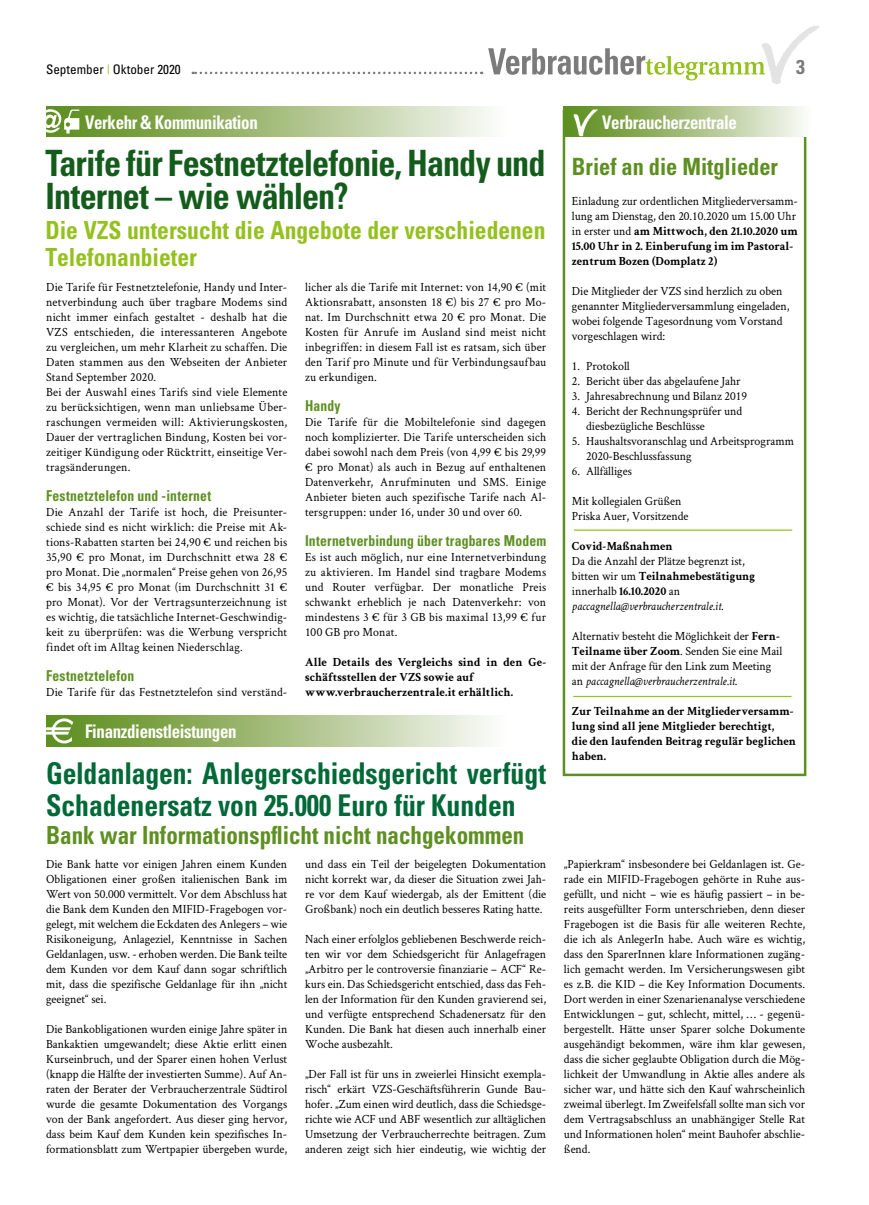
<style>
.page{position:relative;width:869px;height:1205px;background:#fff}
.page>*{position:absolute;margin:0;border:0;box-sizing:border-box;transform-origin:0 0}
.t1{font:700 condensed 36.25px/32.5px "Univers";letter-spacing:-.025em;color:#145c1c;scale:.94 1}
.t2{font:700 condensed 30px/32.5px "Univers";color:#006937;scale:.92 1}
.t3{font:700 condensed 25px/27.5px "Univers";color:#95c11f;scale:.94 1}
.t4{font:700 condensed 25px "Univers";color:#5d9021;scale:.92 1}
.t5{font:700 condensed 23.75px "Univers";color:#5d9021;scale:.94 1}
.t6{font:700 condensed 20px "Univers";color:#7c7b7b}
.t7{font:700 condensed 18.75px "Univers";letter-spacing:-.02em;color:#fff;scale:.9 1}
.t8{font:700 condensed 15px "Univers";letter-spacing:.015em;color:#5d9021;scale:.91 1}
.t9{font:condensed 13.12px "Univers";color:#000}
.t10{font:12.5px/15px "Crimson Text";color:#000;text-align:justify;scale:.95 1}
.t11{font:700 12.5px/15px "Crimson Text";letter-spacing:.005em;color:#000;scale:.95 1}
.t12{font:12.5px "Crimson Text";letter-spacing:.02em;color:#000;scale:.95 1}
.s1{color:#95c11f}
.s2{font-weight:700}
.s3{font-style:italic}
</style>
<div class="page">
<svg style="left:193px;top:72px;width:289px;height:2px"></svg>
<svg style="left:488px;top:26px;width:331px;height:58px"></svg>
<div style="left:46px;top:106px;width:500px;height:30px;background:linear-gradient(to right,#578812,#fff)"></div>
<svg style="left:46px;top:109px;width:33px;height:25px"></svg>
<div style="left:46px;top:716px;width:500px;height:30px;background:linear-gradient(to right,#578812,#fff)"></div>
<svg style="left:46px;top:718px;width:27px;height:25px"></svg>
<hr style="left:573px;top:696px;width:218px;height:1px;background:#95c11f">
<hr style="left:573px;top:529px;width:218px;height:2px;background:#95c11f">
<div style="left:562px;top:110px;width:244px;height:666px;border:2px solid #5d9021"></div>
<div style="left:563px;top:106px;width:248px;height:30px;background:linear-gradient(to right,#568812,#f8f8f3)"></div>
<svg style="left:573px;top:110px;width:24px;height:26px"></svg>
<p class="t9" style="left:46px;top:61px;width:136px">September <span class="s1">|</span> Oktober 2020</p>
<h3 class="t6" style="left:795px;top:55px;width:10px">3</h3>
<h3 class="t7" style="left:85px;top:110px;width:193px">Verkehr &amp; Kommunikation</h3>
<h1 class="t1" style="left:45px;top:147px;width:533px">Tarife für Festnetztelefonie, Handy und<br>Internet – wie wählen?</h1>
<h3 class="t3" style="left:45px;top:216px;width:533px">Die VZS untersucht die Angebote der verschiedenen<br>Telefonanbieter</h3>
<p class="t10" style="left:46px;top:279px;width:255px;text-align:left">Die Tarife für Festnetztelefonie, Handy und Inter&shy;netverbindung auch über tragbare Modems sind nicht immer einfach gestaltet - deshalb hat die VZS entschieden, die interessanteren Angebote zu vergleichen, um mehr Klarheit zu schaffen. Die Daten stammen aus den Webseiten der Anbieter Stand September 2020.<br>Bei der Auswahl eines Tarifs sind viele Elemente zu berücksichtigen, wenn man unliebsame Über&shy;raschungen vermeiden will: Aktivierungskosten, Dauer der vertraglichen Bindung, Kosten bei vor&shy;zeitiger Kündigung oder Rücktritt, einseitige Ver&shy;tragsänderungen.</p>
<p class="t8" style="left:46px;top:486px;width:183px">Festnetztelefon und -internet</p>
<p class="t10" style="left:46px;top:504px;width:255px">Die Anzahl der Tarife ist hoch, die Preisunter&shy;schiede sind es nicht wirklich: die Preise mit Ak&shy;tions-Rabatten starten bei 24,90 € und reichen bis 35,90 € pro Monat, im Durchschnitt etwa 28 € pro Monat. Die „normalen“ Preise gehen von 26,95 € bis 34,95 € pro Monat (im Durchschnitt 31 € pro Monat). Vor der Vertragsunterzeichnung ist es wichtig, die tatsächliche Internet-Geschwindig&shy;keit zu überprüfen: was die Werbung verspricht findet oft im Alltag keinen Niederschlag.</p>
<p class="t8" style="left:46px;top:666px;width:98px">Festnetztelefon</p>
<p class="t12" style="left:46px;top:683px;width:255px">Die Tarife für das Festnetztelefon sind verständ-</p>
<h3 class="t7" style="left:85px;top:720px;width:170px">Finanzdienstleistungen</h3>
<p class="t10" style="left:305px;top:279px;width:255px">licher als die Tarife mit Internet: von 14,90 € (mit Aktionsrabatt, ansonsten 18 €) bis 27 € pro Mo&shy;nat. Im Durchschnitt etwa 20 € pro Monat. Die Kosten für Anrufe im Ausland sind meist nicht inbegriffen: in diesem Fall ist es ratsam, sich über den Tarif pro Minute und für Verbindungsaufbau zu erkundigen.</p>
<p class="t8" style="left:305px;top:396px;width:41px">Handy</p>
<p class="t10" style="left:305px;top:414px;width:255px">Die Tarife für die Mobiltelefonie sind dagegen noch komplizierter. Die Tarife unterscheiden sich dabei sowohl nach dem Preis (von 4,99 € bis 29,99 € pro Monat) als auch in Bezug auf enthaltenen Datenverkehr, Anrufminuten und SMS. Einige Anbieter bieten auch spezifische Tarife nach Al&shy;tersgruppen: under 16, under 30 und over 60.</p>
<p class="t8" style="left:305px;top:531px;width:266px">Internetverbindung über tragbares Modem</p>
<p class="t10" style="left:305px;top:549px;width:255px">Es ist auch möglich, nur eine Internetverbindung zu aktivieren. Im Handel sind tragbare Modems und Router verfügbar. Der monatliche Preis schwankt erheblich je nach Datenverkehr: von mindestens 3 € für 3 GB bis maximal 13,99 € fur 100 GB pro Monat.</p>
<p class="t11" style="left:305px;top:654px;width:255px">Alle Details des Vergleichs sind in den Ge&shy;schäftsstellen der VZS sowie auf www.verbraucherzentrale.it erhältlich.</p>
<h2 class="t2" style="left:46px;top:756px;width:544px">Geldanlagen: Anlegerschiedsgericht verfügt<br>Schadenersatz von 25.000 Euro für Kunden</h2>
<h3 class="t4" style="left:46px;top:819px;width:521px">Bank war Informationspflicht nicht nachgekommen</h3>
<p class="t10" style="left:46px;top:856px;width:255px">Die Bank hatte vor einigen Jahren einem Kunden Obligationen einer großen italienischen Bank im Wert von 50.000 vermittelt. Vor dem Abschluss hat die Bank dem Kunden den MIFID-Fragebogen vor&shy;gelegt, mit welchem die Eckdaten des Anlegers – wie Risikoneigung, Anlageziel, Kenntnisse in Sachen Geldanlagen, usw. - erhoben werden. Die Bank teilte dem Kunden vor dem Kauf dann sogar schriftlich mit, dass die spezifische Geldanlage für ihn „nicht geeignet“ sei.</p>
<p class="t10" style="left:46px;top:1021px;width:255px">Die Bankobligationen wurden einige Jahre später in Bankaktien umgewandelt; diese Aktie erlitt einen Kurseinbruch, und der Sparer einen hohen Verlust (knapp die Hälfte der investierten Summe). Auf An&shy;raten der Berater der Verbraucherzentrale Südtirol wurde die gesamte Dokumentation des Vorgangs von der Bank angefordert. Aus dieser ging hervor, dass beim Kauf dem Kunden kein spezifisches In&shy;formationsblatt zum Wertpapier übergeben wurde,</p>
<p class="t10" style="left:305px;top:856px;width:255px">und dass ein Teil der beigelegten Dokumentation nicht korrekt war, da dieser die Situation zwei Jah&shy;re vor dem Kauf wiedergab, als der Emittent (die Großbank) noch ein deutlich besseres Rating hatte.</p>
<p class="t10" style="left:305px;top:931px;width:255px">Nach einer erfolglos gebliebenen Beschwerde reich&shy;ten wir vor dem Schiedsgericht für Anlagefragen „Arbitro per le controversie finanziarie – ACF“ Re&shy;kurs ein. Das Schiedsgericht entschied, dass das Feh&shy;len der Information für den Kunden gravierend sei, und verfügte entsprechend Schadenersatz für den Kunden. Die Bank hat diesen auch innerhalb einer Woche ausbezahlt.</p>
<p class="t10" style="left:305px;top:1066px;width:255px">„Der Fall ist für uns in zweierlei Hinsicht exempla&shy;risch“ erkärt VZS-Geschäftsführerin Gunde Bau&shy;hofer. „Zum einen wird deutlich, dass die Schiedsge&shy;richte wie ACF und ABF wesentlich zur alltäglichen Umsetzung der Verbraucherrechte beitragen. Zum anderen zeigt sich hier eindeutig, wie wichtig der</p>
<h3 class="t7" style="left:602px;top:111px;width:151px">Verbraucherzentrale</h3>
<h3 class="t5" style="left:571px;top:152px;width:221px">Brief an die Mitglieder</h3>
<p class="t10" style="left:571px;top:193px;width:239px;text-align:left">Einladung zur ordentlichen Mitgliederversamm&shy;lung am Dienstag, den 20.10.2020 um 15.00 Uhr in erster und <span class="s2">am Mittwoch, den 21.10.2020 um 15.00 Uhr in 2. Einberufung im im Pastoral&shy;zentrum Bozen (Domplatz 2)</span></p>
<p class="t10" style="left:571px;top:283px;width:231px;text-align:left">Die Mitglieder der VZS sind herzlich zu oben genannter Mitgliederversammlung eingeladen, wobei folgende Tagesordnung vom Vorstand vorgeschlagen wird:</p>
<p class="t10" style="left:571px;top:358px;width:62px">1. Protokoll</p>
<p class="t10" style="left:571px;top:373px;width:179px">2. Bericht über das abgelaufene Jahr</p>
<p class="t10" style="left:571px;top:388px;width:186px">3. Jahresabrechnung und Bilanz 2019</p>
<p class="t10" style="left:586px;top:403px;width:166px;text-indent:-14px">4. Bericht der Rechnungsprüfer und diesbezügliche Beschlüsse</p>
<p class="t10" style="left:586px;top:433px;width:220px;text-indent:-14px">5. Haushaltsvoranschlag und Arbeitsprogramm<br>2020-Beschlussfassung</p>
<p class="t10" style="left:571px;top:463px;width:65px">6. Allfälliges</p>
<p class="t10" style="left:571px;top:493px;width:124px">Mit kollegialen Grüßen<br>Priska Auer, Vorsitzende</p>
<p class="t11" style="left:571px;top:538px;width:107px">Covid-Maßnahmen</p>
<p class="t10" style="left:571px;top:553px;width:194px;text-align:left">Da die Anzahl der Plätze begrenzt ist, bitten wir um <span class="s2">Teilnahmebestätigung </span>innerhalb <span class="s2">16.10.2020</span> an <span class="s3">paccagnella@verbraucherzentrale.it</span>.</p>
<p class="t10" style="left:571px;top:628px;width:223px;text-align:left">Alternativ besteht die Möglichkeit der <span class="s2">Fern-Teilname über Zoom</span>. Senden Sie eine Mail mit der Anfrage für den Link zum Meeting an <span class="s3">paccagnella@verbraucherzentrale.it</span>.</p>
<p class="t11" style="left:571px;top:703px;width:237px">Zur Teilnahme an der Mitgliederversamm&shy;lung sind all jene Mitglieder berechtigt,<br>die den laufenden Beitrag regulär beglichen haben.</p>
<p class="t10" style="left:563px;top:856px;width:255px">„Papierkram“ insbesondere bei Geldanlagen ist. Ge&shy;rade ein MIFID-Fragebogen gehörte in Ruhe aus&shy;gefüllt, und nicht – wie es häufig passiert – in be&shy;reits ausgefüllter Form unterschrieben, denn dieser Fragebogen ist die Basis für alle weiteren Rechte, die ich als AnlegerIn habe. Auch wäre es wichtig, dass den SparerInnen klare Informationen zugäng&shy;lich gemacht werden. Im Versicherungswesen gibt es z.B. die KID – die Key Information Documents.<br>Dort werden in einer Szenarienanalyse verschiedene Entwicklungen – gut, schlecht, mittel, … - gegenü&shy;bergestellt. Hätte unser Sparer solche Dokumente ausgehändigt bekommen, wäre ihm klar gewesen, dass die sicher geglaubte Obligation durch die Mög&shy;lichkeit der Umwandlung in Aktie alles andere als sicher war, und hätte sich den Kauf wahrscheinlich zweimal überlegt. Im Zweifelsfall sollte man sich vor dem Vertragsabschluss an unabhängiger Stelle Rat und Informationen holen“ meint Bauhofer abschlie&shy;ßend.</p>
</div>
